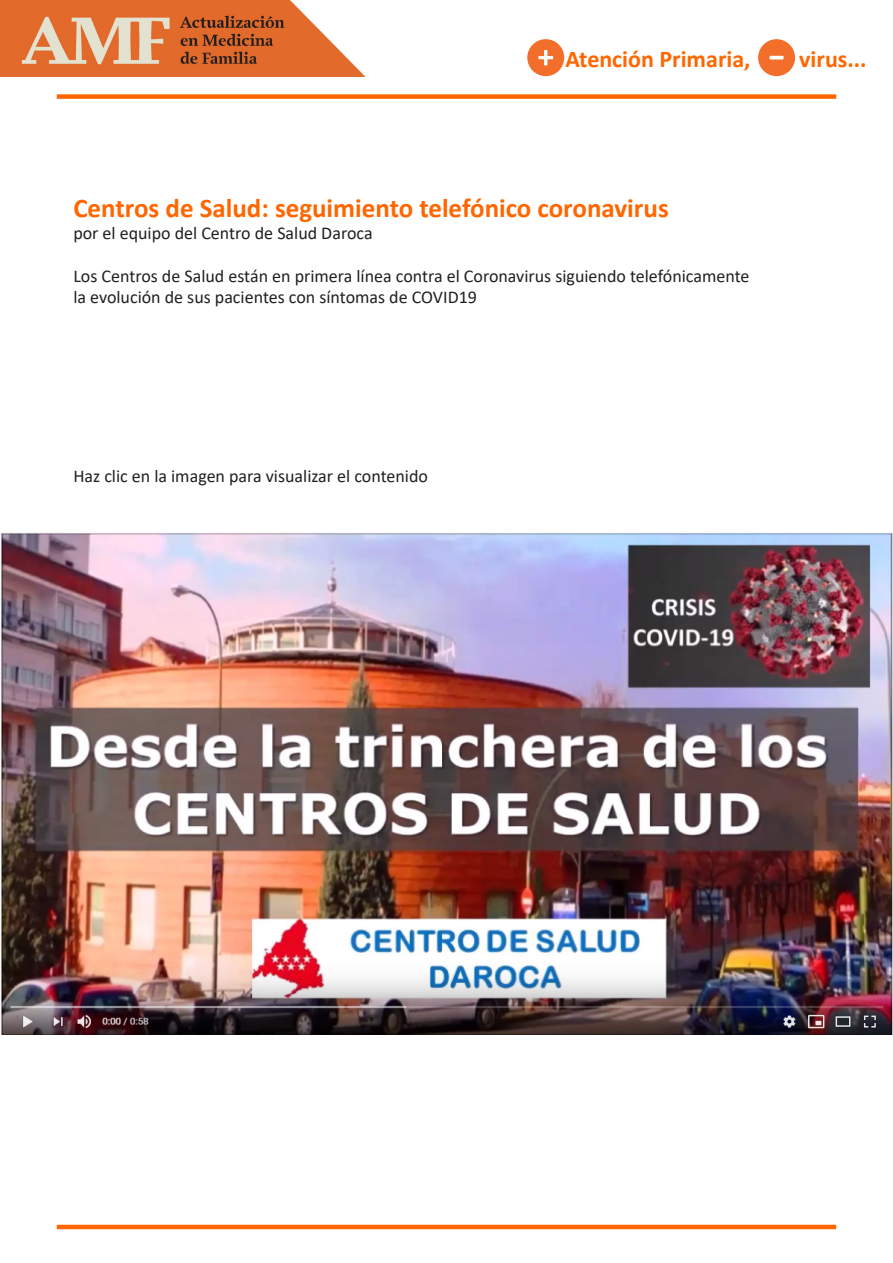
<style>
.page{position:relative;width:893px;height:1263px;background:#fff}
.page>*{position:absolute;margin:0;border:0;box-sizing:border-box;transform-origin:0 0}
.t1{font:700 27px "Calibri";color:#f60}
.t2{font:700 24px "Calibri";color:#f60}
.t3{font:18px "Calibri";color:#231f20}
</style>
<div class="page">
<div style="left:527px;top:39px;width:37px;height:37px;background:#f36e2a;border-radius:50%"></div>
<svg style="left:538px;top:50px;width:15px;height:15px"></svg>
<div style="left:758px;top:39px;width:37px;height:37px;background:#f36e2a;border-radius:50%"></div>
<svg style="left:769px;top:56px;width:15px;height:4px"></svg>
<img style="left:0;top:0;width:365px;height:76px">
<div style="left:57px;top:94px;width:779px;height:5px;background:#f60"></div>
<hr style="left:57px;top:1225px;width:779px;height:4px;background:#f60">
<img style="left:0;top:532px;width:893px;height:503px">
<h2 class="t2" style="left:565px;top:42px;width:186px">Atención Primaria,</h2>
<h2 class="t2" style="left:799px;top:42px;width:69px">virus...</h2>
<p class="t1" style="left:73px;top:189px;width:597px">Centros de Salud: seguimiento telefónico coronavirus</p>
<p class="t3" style="left:73px;top:220px;width:301px">por el equipo del Centro de Salud Daroca</p>
<p class="t3" style="left:73px;top:263px;width:678px">Los Centros de Salud están en primera línea contra el Coronavirus siguiendo telefónicamente</p>
<p class="t3" style="left:73px;top:285px;width:405px">la evolución de sus pacientes con síntomas de COVID19</p>
<p class="t3" style="left:73px;top:463px;width:356px">Haz clic en la imagen para visualizar el contenido</p>
</div>
